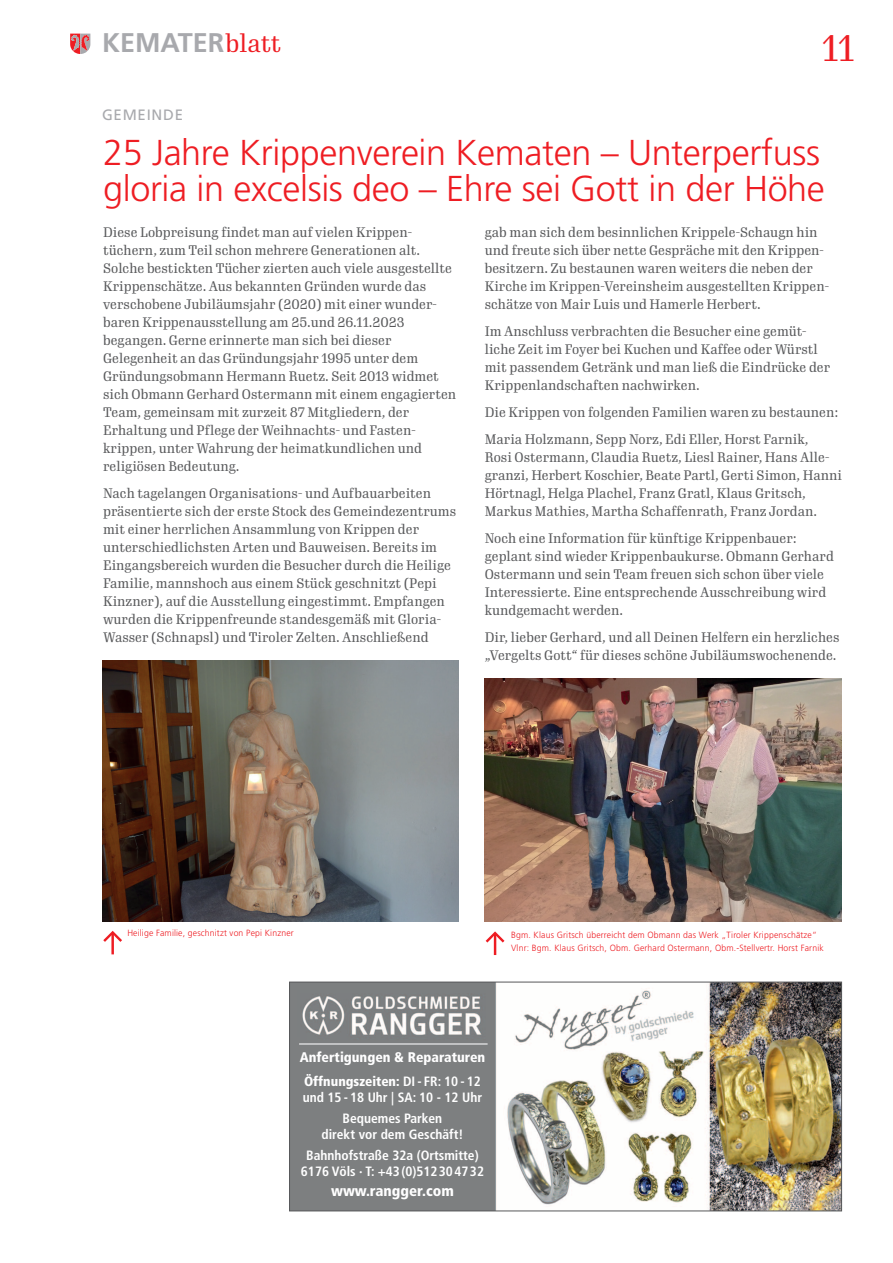
<style>
.page{position:relative;width:893px;height:1263px;background:#fff}
.page>*{position:absolute;margin:0;border:0;box-sizing:border-box;transform-origin:0 0}
.t1{font:300 36px/36px "Frutiger LT Std";letter-spacing:-.01em;color:#ee1d23}
.t2{font:36px "Gimlet Text Condensed";color:#ee1d23}
.t3{font:700 27px "Frutiger LT Std";color:#a8a9ad}
.t4{font:900 condensed 15px "Frutiger";color:#fff}
.t5{font:15px "Frutiger LT Std";letter-spacing:.05em;color:#a8a9ad}
.t6{font:900 condensed 13.95px "Frutiger";color:#fff}
.t7{font:13.5px/18px "Gimlet Text Condensed";color:#57585a}
.t8{font:700 condensed 13.5px/16.5px "Frutiger";color:#fff;text-align:center}
.t9{font:700 condensed 13.5px/16.2px "Frutiger LT Std";color:#fff}
.t10{font:300 9px/13.5px "Frutiger LT Std";letter-spacing:.02em;color:#ee1d23;scale:.96 1}
.s1{font-family:"Gimlet Text Condensed";font-weight:400;font-size:24.75px;color:#ee1d23}
.s2{font-weight:900}
</style>
<div class="page">
<svg style="left:70px;top:34px;width:20px;height:20px"></svg>
<img style="left:485px;top:678px;width:357px;height:243px">
<svg style="left:486px;top:931px;width:18px;height:24px"></svg>
<svg style="left:103px;top:931px;width:19px;height:23px"></svg>
<img style="left:103px;top:660px;width:356px;height:261px">
<img style="left:291px;top:984px;width:549px;height:225px">
<hr style="left:299px;top:1043px;width:189px;height:1px;background:#fff">
<div style="left:289px;top:982px;width:553px;height:229px;border:1px solid #57585a"></div>
<h2 class="t3" style="left:102px;top:27px;width:181px">KEMATER<span class="s1">blatt</span></h2>
<h1 class="t2" style="left:822px;top:23px;width:34px">11</h1>
<p class="t5" style="left:102px;top:106px;width:83px">GEMEINDE</p>
<h1 class="t1" style="left:103px;top:135px;width:723px">25 Jahre Krippenverein Kematen – Unterperfuss gloria in excelsis deo – Ehre sei Gott in der Höhe</h1>
<p class="t7" style="left:103px;top:222px;width:355px">Diese Lobpreisung findet man auf vielen Krippen&shy;tüchern, zum Teil schon mehrere Generationen alt.<br>Solche bestickten Tücher zierten auch viele ausgestellte Krippenschätze. Aus bekannten Gründen wurde das verschobene Jubiläumsjahr (2020) mit einer wunder&shy;baren Krippenausstellung am 25.und 26.11.2023 begangen. Gerne erinnerte man sich bei dieser Gelegenheit an das Gründungsjahr 1995 unter dem Gründungsobmann Hermann Ruetz. Seit 2013 widmet sich Obmann Gerhard Ostermann mit einem engagierten Team, gemeinsam mit zurzeit 87 Mitgliedern, der Erhaltung und Pflege der Weihnachts- und Fasten&shy;krippen, unter Wahrung der heimatkundlichen und religiösen Bedeutung.</p>
<p class="t7" style="left:103px;top:483px;width:355px">Nach tagelangen Organisations- und Aufbauarbeiten präsentierte sich der erste Stock des Gemeindezentrums mit einer herrlichen Ansammlung von Krippen der unterschiedlichsten Arten und Bauweisen. Bereits im Eingangsbereich wurden die Besucher durch die Heilige Familie, mannshoch aus einem Stück geschnitzt (Pepi Kinzner), auf die Ausstellung eingestimmt. Empfangen wurden die Krippenfreunde standesgemäß mit Gloria-Wasser (Schnapsl) und Tiroler Zelten. Anschließend</p>
<p class="t7" style="left:485px;top:222px;width:346px">gab man sich dem besinnlichen Krippele-Schaugn hin und freute sich über nette Gespräche mit den Krippen&shy;besitzern. Zu bestaunen waren weiters die neben der Kirche im Krippen-Vereinsheim ausgestellten Krippen&shy;schätze von Mair Luis und Hamerle Herbert.</p>
<p class="t7" style="left:485px;top:321px;width:347px">Im Anschluss verbrachten die Besucher eine gemüt&shy;liche Zeit im Foyer bei Kuchen und Kaffee oder Würstl mit passendem Getränk und man ließ die Eindrücke der Krippenlandschaften nachwirken.</p>
<p class="t7" style="left:485px;top:398px;width:355px;line-height:27px">Die Krippen von folgenden Familien waren zu bestaunen:<br>Maria Holzmann, Sepp Norz, Edi Eller, Horst Farnik,</p>
<p class="t7" style="left:485px;top:447px;width:359px">Rosi Ostermann, Claudia Ruetz, Liesl Rainer, Hans Alle&shy;granzi, Herbert Koschier, Beate Partl, Gerti Simon, Hanni Hörtnagl, Helga Plachel, Franz Gratl, Klaus Gritsch, Markus Mathies, Martha Schaffenrath, Franz Jordan.</p>
<p class="t7" style="left:485px;top:528px;width:351px">Noch eine Information für künftige Krippenbauer: geplant sind wieder Krippenbaukurse. Obmann Gerhard Ostermann und sein Team freuen sich schon über viele Interessierte. Eine entsprechende Ausschreibung wird kundgemacht werden.</p>
<p class="t7" style="left:485px;top:627px;width:356px">Dir, lieber Gerhard, und all Deinen Helfern ein herzliches „Vergelts Gott“ für dieses schöne Jubiläumswochenende.</p>
<p class="t10" style="left:127px;top:926px;width:175px">Heilige Familie, geschnitzt von Pepi Kinzner</p>
<p class="t10" style="left:511px;top:928px;width:327px">Bgm. Klaus Gritsch überreicht dem Obmann das Werk „Tiroler Krippenschätze“<br>Vlnr: Bgm. Klaus Gritsch, Obm. Gerhard Ostermann, Obm.-Stellvertr. Horst Farnik</p>
<p class="t6" style="left:300px;top:1049px;width:187px">Anfertigungen &amp; Reparaturen</p>
<p class="t9" style="left:303px;top:1073px;width:181px"><span class="s2">Öffnungszeiten:</span> DI - FR: 10 - 12 und 15 - 18 Uhr | SA: 10 - 12 Uhr</p>
<p class="t8" style="left:321px;top:1110px;width:143px">Bequemes Parken<br>direkt vor dem Geschäft!</p>
<p class="t8" style="left:301px;top:1147px;width:185px">Bahnhofstraße 32a (Ortsmitte)<br>6176 Völs · T: +43 (0)512 30 47 32</p>
<p class="t4" style="left:331px;top:1182px;width:124px">www.rangger.com</p>
</div>
